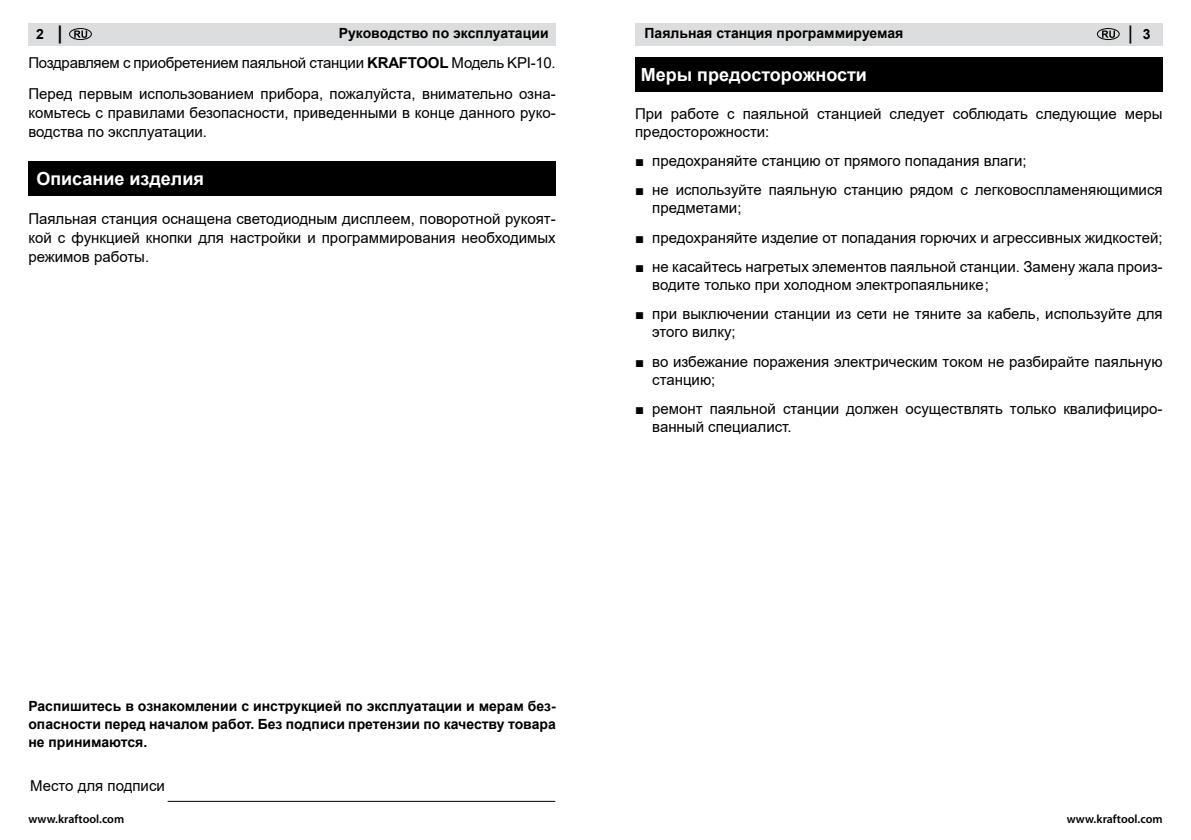
<style>
.page{position:relative;width:1191px;height:840px;background:#fff}
.page>*{position:absolute;margin:0;border:0;box-sizing:border-box;transform-origin:0 0}
.t1{font:700 18px "Arial";color:#fff}
.t2{font:600 18px "Myriad Pro";color:#000}
.t3{font:15px/18px "Arial";color:#000}
.t4{font:700 14px/18px "Arial";color:#000;text-align:justify}
.t5{font:600 12px "Myriad Pro";color:#000}
.s1{font-family:"Myriad Pro";font-size:18px}
.s2{font-family:"Arial";font-weight:700;font-size:14px}
.s3{font-weight:700}
.s4{font-family:"Times New Roman"}
</style>
<div class="page">
<div style="left:635px;top:23px;width:527px;height:22px;background:#dcddde"></div>
<div style="left:28px;top:23px;width:528px;height:22px;background:#dcddde"></div>
<svg style="left:74px;top:31px;width:13px;height:7px"></svg>
<div style="left:69px;top:28px;width:23px;height:12px;border:1px solid #000;border-radius:50%"></div>
<svg style="left:1102px;top:31px;width:13px;height:7px"></svg>
<div style="left:1097px;top:28px;width:22px;height:12px;border:1px solid #000;border-radius:50%"></div>
<div style="left:28px;top:162px;width:528px;height:34px;background:#000"></div>
<hr style="left:168px;top:800px;width:387px;height:1px;background:#000">
<div style="left:635px;top:57px;width:527px;height:34px;background:#000"></div>
<p class="t4" style="left:36px;top:25px;width:28px">2 <span class="s1">|</span></p>
<p class="t4" style="left:339px;top:25px;width:211px">Руководство по эксплуатации</p>
<p class="t4" style="left:644px;top:25px;width:260px">Паяльная станция программируемая</p>
<p class="t2" style="left:1128px;top:21px;width:24px">| <span class="s2">3</span></p>
<p class="t3" style="left:28px;top:48px;width:529px;line-height:30.4px">Поздравляем с приобретением паяльной станции <span class="s3">KRAFTOOL</span> Модель KPI-10.<br>Перед первым использованием прибора, пожалуйста, внимательно озна-</p>
<p class="t3" style="left:28px;top:103px;width:529px;line-height:19px">комьтесь с правилами безопасности, приведенными в конце данного руко&shy;водства по эксплуатации.</p>
<p class="t1" style="left:36px;top:166px;width:169px">Описание изделия</p>
<p class="t3" style="left:28px;top:209px;width:529px;line-height:19px;text-align:justify">Паяльная станция оснащена светодиодным дисплеем, поворотной рукоят&shy;кой с функцией кнопки для настройки и программирования необходимых режимов работы.</p>
<p class="t1" style="left:641px;top:62px;width:228px">Меры предосторожности</p>
<p class="t3" style="left:635px;top:104px;width:529px">При работе с паяльной станцией следует соблюдать следующие меры предосторожности:</p>
<p class="t3" style="left:635px;top:151px;width:393px"><span class="s4">■</span> предохраняйте станцию от прямого попадания влаги;</p>
<p class="t3" style="left:652px;top:181px;width:512px;text-indent:-17px"><span class="s4">■</span> не используйте паяльную станцию рядом с легковоспламеняющимися предметами;</p>
<p class="t3" style="left:635px;top:228px;width:529px"><span class="s4">■</span> предохраняйте изделие от попадания горючих и агрессивных жидкостей;</p>
<p class="t3" style="left:652px;top:257px;width:512px;text-indent:-17px"><span class="s4">■</span> не касайтесь нагретых элементов паяльной станции. Замену жала произ&shy;водите только при холодном электропаяльнике;</p>
<p class="t3" style="left:652px;top:305px;width:512px;text-indent:-17px"><span class="s4">■</span> при выключении станции из сети не тяните за кабель, используйте для этого вилку;</p>
<p class="t3" style="left:652px;top:352px;width:512px;text-indent:-17px"><span class="s4">■</span> во избежание поражения электрическим током не разбирайте паяльную станцию;</p>
<p class="t3" style="left:652px;top:399px;width:512px;text-indent:-17px"><span class="s4">■</span> ремонт паяльной станции должен осуществлять только квалифициро&shy;ванный специалист.</p>
<p class="t4" style="left:28px;top:697px;width:529px">Распишитесь в ознакомлении с инструкцией по эксплуатации и мерам без&shy;опасности перед началом работ. Без подписи претензии по качеству товара не принимаются.</p>
<p class="t3" style="left:30px;top:775px;width:136px">Место для подписи</p>
<p class="t5" style="left:28px;top:810px;width:97px">www.kraftool.com</p>
<p class="t5" style="left:1066px;top:810px;width:97px">www.kraftool.com</p>
</div>
